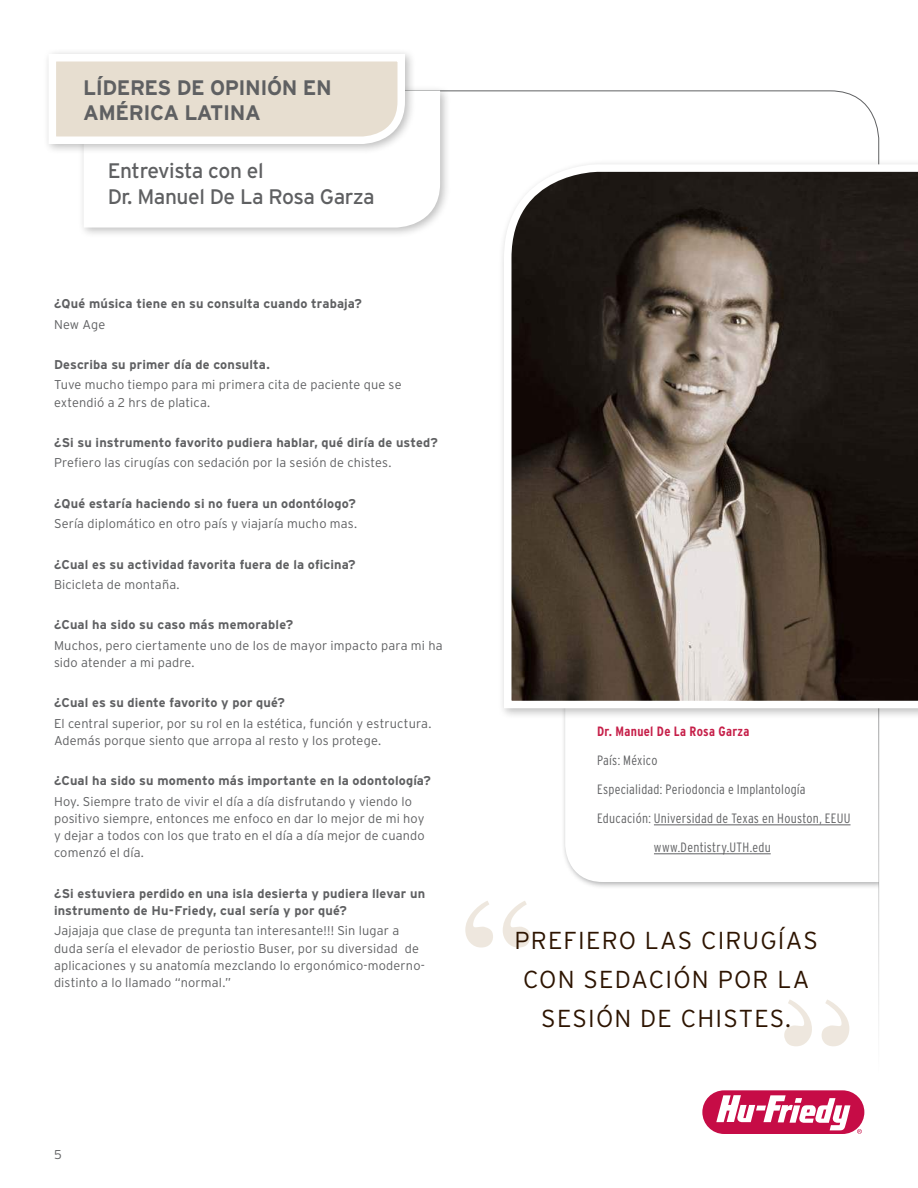
<style>
.page{position:relative;width:918px;height:1188px;background:#fff}
.page>*{position:absolute;margin:0;border:0;box-sizing:border-box;transform-origin:0 0}
.t1{font:300 24.6px/39px "Interstate";letter-spacing:.05em;color:#2d1400;text-align:center}
.t2{font:21px/25.2px "Interstate";letter-spacing:-.02em;color:#5f6062}
.t3{font:700 21px/25.2px "Interstate";letter-spacing:-.02em;color:#5f6062}
.t4{font:300 condensed 13.5px "Interstate";letter-spacing:.015em;color:#5f6062}
.t5{font:700 condensed 13.5px "Interstate";letter-spacing:.025em;color:#c61f49}
.t6{font:300 12.75px/17.2px "Interstate";letter-spacing:.01em;color:#5f6062}
.t7{font:700 12.75px/17.2px "Interstate";letter-spacing:.01em;color:#5f6062}
</style>
<div class="page">
<svg style="left:451px;top:90px;width:428px;height:957px"></svg>
<div style="left:78px;top:85px;width:373px;height:153px;background:#000;opacity:.26"></div>
<svg style="left:80px;top:87px;width:364px;height:144px"></svg>
<div style="left:43px;top:48px;width:373px;height:107px;background:#000;opacity:.26"></div>
<svg style="left:45px;top:50px;width:364px;height:98px"></svg>
<div style="left:498px;top:158px;width:420px;height:561px;background:#000;opacity:.26"></div>
<svg style="left:500px;top:161px;width:418px;height:551px"></svg>
<div style="left:702px;top:1090px;width:162px;height:44px;background:#c60c46;border-radius:22px"></div>
<svg style="left:716px;top:1095px;width:134px;height:35px"></svg>
<svg style="left:857px;top:1129px;width:5px;height:5px"></svg>
<h2 class="t3" style="left:83px;top:75px;width:250px">LÍDERES DE OPINIÓN EN<br>AMÉRICA LATINA</h2>
<h2 class="t2" style="left:108px;top:158px;width:269px">Entrevista con el<br>Dr. Manuel De La Rosa Garza</h2>
<p class="t7" style="left:54px;top:295px;width:309px">¿Qué música tiene en su consulta cuando trabaja?</p>
<p class="t6" style="left:54px;top:316px;width:53px">New Age</p>
<p class="t7" style="left:54px;top:356px;width:217px">Describa su primer día de consulta.</p>
<p class="t6" style="left:54px;top:376px;width:349px">Tuve mucho tiempo para mi primera cita de paciente que se extendió a 2 hrs de platica.</p>
<p class="t7" style="left:54px;top:434px;width:386px">¿Si su instrumento favorito pudiera hablar, qué diría de usted?</p>
<p class="t6" style="left:54px;top:454px;width:339px">Prefiero las cirugías con sedación por la sesión de chistes.</p>
<p class="t7" style="left:54px;top:495px;width:303px">¿Qué estaría haciendo si no fuera un odontólogo?</p>
<p class="t6" style="left:54px;top:515px;width:305px">Sería diplomático en otro país y viajaría mucho mas.</p>
<p class="t7" style="left:54px;top:555px;width:303px">¿Cual es su actividad favorita fuera de la oficina?</p>
<p class="t6" style="left:54px;top:576px;width:127px">Bicicleta de montaña.</p>
<p class="t7" style="left:54px;top:616px;width:241px">¿Cual ha sido su caso más memorable?</p>
<p class="t6" style="left:54px;top:636px;width:390px">Muchos, pero ciertamente uno de los de mayor impacto para mi ha sido atender a mi padre.</p>
<p class="t7" style="left:54px;top:694px;width:232px">¿Cual es su diente favorito y por qué?</p>
<p class="t6" style="left:54px;top:714px;width:379px">El central superior, por su rol en la estética, función y estructura.<br>Además porque siento que arropa al resto y los protege.</p>
<p class="t7" style="left:54px;top:772px;width:379px">¿Cual ha sido su momento más importante en la odontología?</p>
<p class="t6" style="left:54px;top:792px;width:372px">Hoy. Siempre trato de vivir el día a día disfrutando y viendo lo positivo siempre, entonces me enfoco en dar lo mejor de mi hoy y dejar a todos con los que trato en el día a día mejor de cuando comenzó el día.</p>
<p class="t7" style="left:54px;top:885px;width:373px">¿Si estuviera perdido en una isla desierta y pudiera llevar un instrumento de Hu-Friedy, cual sería y por qué?</p>
<p class="t6" style="left:54px;top:922px;width:372px">Jajajaja que clase de pregunta tan interesante!!! Sin lugar a duda sería el elevador de periostio Buser, por su diversidad de aplicaciones y su anatomía mezclando lo ergonómico-moderno&shy;distinto a lo llamado “normal.”</p>
<p class="t6" style="left:54px;top:1146px;width:9px">5</p>
<p class="t5" style="left:597px;top:723px;width:154px">Dr. Manuel De La Rosa Garza</p>
<p class="t4" style="left:597px;top:752px;width:62px">País: México</p>
<p class="t4" style="left:597px;top:781px;width:210px">Especialidad: Periodoncia e Implantología</p>
<p class="t4" style="left:597px;top:810px;width:255px">Educación: Universidad de Texas en Houston, EEUU</p>
<p class="t4" style="left:654px;top:839px;width:118px">www.Dentistry.UTH.edu</p>
<h1 class="t1" style="left:514px;top:921px;width:305px">PREFIERO LAS CIRUGÍAS<br>CON SEDACIÓN POR LA<br>SESIÓN DE CHISTES.</h1>
</div>
